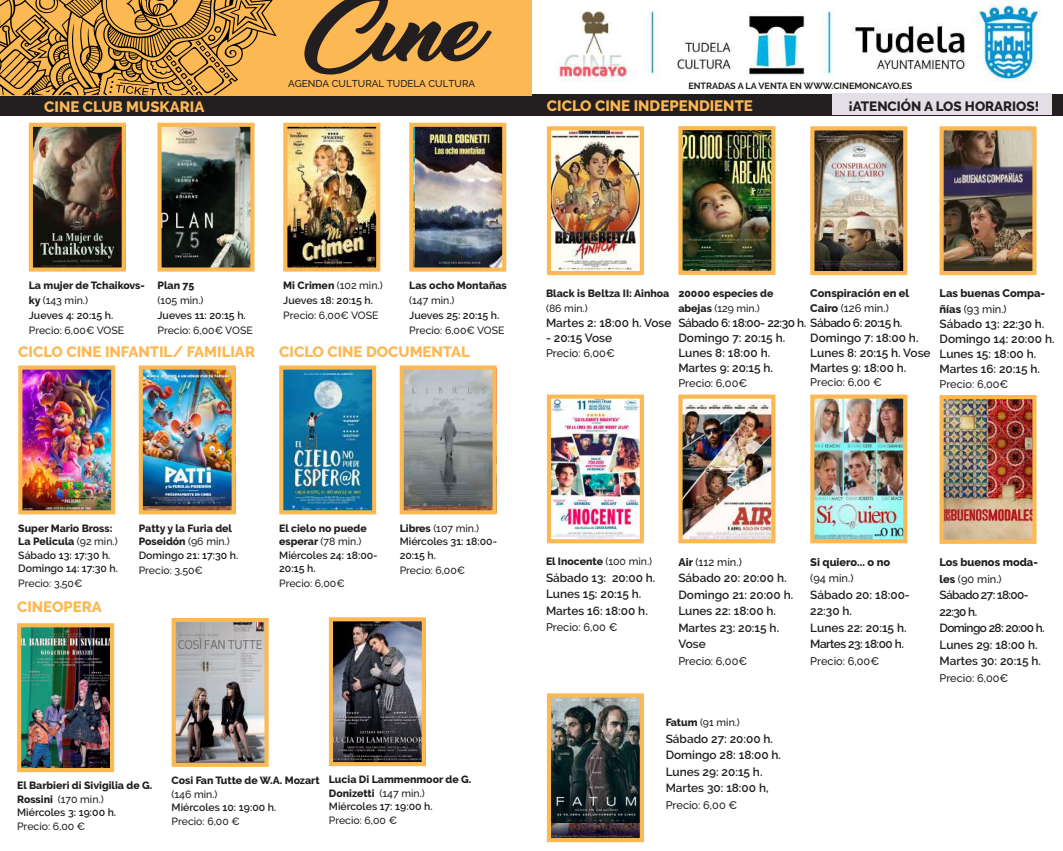
<style>
.page{position:relative;width:1063px;height:851px;background:#fff}
.page>*{position:absolute;margin:0;border:0;box-sizing:border-box;transform-origin:0 0}
.t1{font:800 15px "Raleway";color:#fcb853}
.t2{font:800 13.5px "Raleway";color:#231f20}
.t3{font:600 11.85px/16.5px "Raleway";color:#231f20}
.t4{font:600 11.85px/16.5px "Raleway";letter-spacing:-.05em;color:#231f20}
.t5{font:500 10.95px "Raleway";color:#231f20}
.t6{font:800 10.95px/14.4px "Raleway";color:#231f20}
.t7{font:800 10.5px/13.5px "Raleway";color:#231f20}
.t8{font:600 10.5px/13.5px "Raleway";color:#231f20}
.t9{font:500 10.5px "Raleway";color:#231f20}
.t10{font:500 9.9px "Raleway";color:#231f20}
.t11{font:700 9px "Raleway";color:#231f20}
.s1{font-weight:500}
.s2{font-weight:600}
.s3{font-weight:800}
</style>
<div class="page">
<div style="left:0;top:94px;width:1063px;height:21px;background:#231f20"></div>
<div style="left:0;top:0;width:531px;height:95px;background:#fcb853"></div>
<svg style="left:0;top:0;width:492px;height:95px"></svg>
<img style="left:556px;top:0;width:485px;height:82px">
<img style="left:34px;top:128px;width:87px;height:138px">
<div style="left:29px;top:123px;width:97px;height:148px;border:4px solid #fcb853"></div>
<img style="left:552px;top:131px;width:87px;height:139px">
<div style="left:547px;top:126px;width:97px;height:149px;border:4px solid #fcb853"></div>
<img style="left:683px;top:131px;width:87px;height:139px">
<div style="left:678px;top:126px;width:97px;height:149px;border:4px solid #fcb853"></div>
<img style="left:162px;top:128px;width:87px;height:138px">
<div style="left:157px;top:123px;width:97px;height:148px;border:4px solid #fcb853"></div>
<img style="left:815px;top:131px;width:87px;height:139px">
<div style="left:810px;top:126px;width:97px;height:149px;border:4px solid #fcb853"></div>
<img style="left:945px;top:131px;width:87px;height:139px">
<div style="left:940px;top:126px;width:97px;height:149px;border:4px solid #fcb853"></div>
<img style="left:552px;top:399px;width:87px;height:139px">
<div style="left:547px;top:394px;width:97px;height:149px;border:4px solid #fcb853"></div>
<img style="left:683px;top:402px;width:87px;height:136px">
<div style="left:678px;top:394px;width:97px;height:149px;border:4px solid #fcb853"></div>
<img style="left:815px;top:399px;width:87px;height:139px">
<div style="left:810px;top:394px;width:97px;height:149px;border:4px solid #fcb853"></div>
<img style="left:945px;top:400px;width:87px;height:139px">
<div style="left:940px;top:395px;width:97px;height:149px;border:4px solid #fcb853"></div>
<img style="left:23px;top:370px;width:87px;height:139px">
<div style="left:18px;top:365px;width:97px;height:149px;border:4px solid #fcb853"></div>
<img style="left:22px;top:628px;width:87px;height:139px">
<div style="left:17px;top:623px;width:97px;height:149px;border:4px solid #fcb853"></div>
<img style="left:177px;top:623px;width:87px;height:138px">
<div style="left:172px;top:618px;width:97px;height:148px;border:4px solid #fcb853"></div>
<img style="left:144px;top:505px;width:87px;height:4px">
<img style="left:144px;top:370px;width:87px;height:135px">
<div style="left:139px;top:365px;width:97px;height:149px;border:4px solid #fcb853"></div>
<img style="left:288px;top:128px;width:87px;height:138px">
<div style="left:283px;top:123px;width:97px;height:148px;border:4px solid #fcb853"></div>
<img style="left:552px;top:822px;width:87px;height:15px">
<img style="left:552px;top:698px;width:87px;height:124px">
<div style="left:547px;top:693px;width:97px;height:149px;border:4px solid #fcb853"></div>
<div style="left:833px;top:94px;width:219px;height:21px;background:#e4dfe7"></div>
<img style="left:415px;top:128px;width:86px;height:138px">
<div style="left:409px;top:123px;width:97px;height:148px;border:4px solid #fcb853"></div>
<img style="left:334px;top:622px;width:87px;height:139px">
<div style="left:329px;top:617px;width:97px;height:149px;border:4px solid #fcb853"></div>
<img style="left:284px;top:370px;width:87px;height:139px">
<div style="left:279px;top:365px;width:97px;height:149px;border:4px solid #fcb853"></div>
<img style="left:405px;top:505px;width:87px;height:4px">
<img style="left:405px;top:370px;width:87px;height:135px">
<div style="left:400px;top:365px;width:97px;height:149px;border:4px solid #fcb853"></div>
<p class="t10" style="left:288px;top:77px;width:189px">AGENDA CULTURAL TUDELA CULTURA</p>
<p class="t11" style="left:688px;top:81px;width:225px">ENTRADAS A LA VENTA EN WWW.CINEMONCAYO.ES</p>
<p class="t1" style="left:44px;top:99px;width:162px">CINE CLUB MUSKARIA</p>
<p class="t1" style="left:547px;top:98px;width:208px">CICLO CINE INDEPENDIENTE</p>
<p class="t2" style="left:848px;top:98px;width:192px">¡ATENCIÓN A LOS HORARIOS!</p>
<p class="t7" style="left:29px;top:278px;width:118px;line-height:15px">La mujer de Tchaikovs&shy;ky <span class="s1">(143 min.)<br></span><span class="s2">Jueves 4: 20:15 h.</span></p>
<p class="t9" style="left:29px;top:324px;width:97px">Precio: 6,00€ VOSE</p>
<p class="t7" style="left:157px;top:278px;width:38px">Plan 75</p>
<p class="t9" style="left:157px;top:294px;width:47px">(105 min.)</p>
<p class="t8" style="left:157px;top:308px;width:90px">Jueves 11: 20:15 h.</p>
<p class="t9" style="left:157px;top:324px;width:97px">Precio: 6,00€ VOSE</p>
<p class="t1" style="left:18px;top:343px;width:238px">CICLO CINE INFANTIL/ FAMILIAR</p>
<p class="t8" style="left:283px;top:278px;width:101px;line-height:15px"><span class="s3">Mi Crimen</span> <span class="s1">(102 min.)<br></span>Jueves 18: 20:15 h.</p>
<p class="t9" style="left:283px;top:309px;width:97px">Precio: 6,00€ VOSE</p>
<p class="t7" style="left:409px;top:278px;width:99px">Las ocho Montañas</p>
<p class="t9" style="left:409px;top:294px;width:47px">(147 min.)</p>
<p class="t8" style="left:409px;top:308px;width:92px">Jueves 25: 20:15 h.</p>
<p class="t9" style="left:409px;top:324px;width:97px">Precio: 6,00€ VOSE</p>
<p class="t1" style="left:279px;top:343px;width:192px">CICLO CINE DOCUMENTAL</p>
<p class="t7" style="left:678px;top:285px;width:97px;line-height:15px">20000 especies de abejas <span class="s1">(129 min.)</span></p>
<p class="t3" style="left:678px;top:315px;width:226px;line-height:15px">Sábado 6: 18:00- 22:30 h. Sábado 6: 20:15 h.<br>Domingo 7: 20:15 h.<br>Lunes 8: 18:00 h.<br>Martes 9: 20:15 h.</p>
<p class="t5" style="left:678px;top:376px;width:70px">Precio: 6,00€</p>
<p class="t7" style="left:546px;top:286px;width:125px">Black is Beltza II: Ainhoa</p>
<p class="t9" style="left:546px;top:302px;width:43px">(86 min.)</p>
<p class="t3" style="left:546px;top:314px;width:127px">Martes 2: 18:00 h. Vose</p>
<p class="t3" style="left:546px;top:329px;width:68px">- 20:15 Vose</p>
<p class="t5" style="left:546px;top:347px;width:70px">Precio: 6,00€</p>
<p class="t6" style="left:810px;top:286px;width:101px">Conspiración en el<br>Cairo <span class="s1">(126 min.)</span></p>
<p class="t3" style="left:810px;top:330px;width:122px;line-height:15px">Domingo 7: 18:00 h.<br>Lunes 8: 20:15 h. Vose<br>Martes 9: 18:00 h.</p>
<p class="t5" style="left:810px;top:376px;width:73px">Precio: 6,00 €</p>
<p class="t6" style="left:940px;top:286px;width:107px;line-height:15px">Las buenas Compa&shy;ñías <span class="s1">(93 min.)</span></p>
<p class="t3" style="left:940px;top:316px;width:117px;line-height:15px">Sábado 13: 22:30 h.<br>Domingo 14: 20:00 h.<br>Lunes 15: 18:00 h.<br>Martes 16: 20:15 h.</p>
<p class="t5" style="left:940px;top:377px;width:70px">Precio: 6,00€</p>
<p class="t8" style="left:18px;top:521px;width:101px"><span class="s3">Super Mario Bross:<br>La Pelicula</span> <span class="s1">(92 min.)<br></span>Sábado 13: 17:30 h.<br>Domingo 14: 17:30 h.</p>
<p class="t9" style="left:18px;top:577px;width:66px">Precio: 3,50€</p>
<p class="t1" style="left:17px;top:598px;width:86px">CINEOPERA</p>
<p class="t7" style="left:139px;top:521px;width:101px">Patty y la Furia del<br>Poseidón <span class="s1">(96 min.)<br></span><span class="s2">Domingo 21: 17:30 h.</span></p>
<p class="t9" style="left:139px;top:564px;width:66px">Precio: 3,50€</p>
<p class="t8" style="left:279px;top:521px;width:100px"><span class="s3">El cielo no puede esperar</span> <span class="s1">(78 min.)<br></span>Miércoles 24: 18:00-<br>20:15 h.</p>
<p class="t9" style="left:279px;top:577px;width:67px">Precio: 6,00€</p>
<p class="t8" style="left:400px;top:521px;width:99px"><span class="s3">Libres</span> <span class="s1">(107 min.)<br></span>Miércoles 31: 18:00-<br>20:15 h.</p>
<p class="t9" style="left:400px;top:564px;width:67px">Precio: 6,00€</p>
<p class="t7" style="left:17px;top:778px;width:137px">El Barbieri di Sivigilia de G.<br>Rossini <span class="s1">(170 min.)<br></span><span class="s2">Miércoles 3: 19:00 h.</span></p>
<p class="t9" style="left:17px;top:820px;width:70px">Precio: 6,00 €</p>
<p class="t7" style="left:172px;top:773px;width:150px">Cosi Fan Tutte de W.A. Mozart</p>
<p class="t9" style="left:172px;top:787px;width:47px">(146 min.)</p>
<p class="t8" style="left:172px;top:800px;width:106px">Miércoles 10: 19:00 h.</p>
<p class="t9" style="left:172px;top:814px;width:70px">Precio: 6,00 €</p>
<p class="t7" style="left:329px;top:773px;width:144px">Lucia Di Lammenmoor de G.<br>Donizetti <span class="s1">(147 min.)<br></span><span class="s2">Miércoles 17: 19:00 h.</span></p>
<p class="t9" style="left:329px;top:814px;width:70px">Precio: 6,00 €</p>
<p class="t7" style="left:546px;top:554px;width:108px">El Inocente <span class="s1">(100 min.)</span></p>
<p class="t3" style="left:546px;top:569px;width:111px">Sábado 13: 20:00 h.<br>Lunes 15: 20:15 h.<br>Martes 16: 18:00 h.</p>
<p class="t5" style="left:546px;top:621px;width:73px">Precio: 6,00 €</p>
<p class="t5" style="left:678px;top:555px;width:65px"><span class="s3">Air</span> (112 min.)</p>
<p class="t3" style="left:678px;top:569px;width:116px">Sábado 20: 20:00 h.<br>Domingo 21: 20:00 h.<br>Lunes 22: 18:00 h.<br>Martes 23: 20:15 h.<br>Vose</p>
<p class="t5" style="left:678px;top:654px;width:70px">Precio: 6,00€</p>
<p class="t6" style="left:810px;top:554px;width:82px">Si quiero... o no</p>
<p class="t5" style="left:810px;top:572px;width:45px">(94 min.)</p>
<p class="t3" style="left:810px;top:586px;width:101px">Sábado 20: 18:00-<br>22:30 h.<br>Lunes 22: 20:15 h.<br>Martes 23: 18:00 h.</p>
<p class="t5" style="left:810px;top:654px;width:70px">Precio: 6,00€</p>
<p class="t9" style="left:666px;top:716px;width:76px"><span class="s3">Fatum</span> (91 min.)</p>
<p class="t3" style="left:666px;top:730px;width:117px">Sábado 27: 20:00 h.<br>Domingo 28: 18:00 h.<br>Lunes 29: 20:15 h.<br>Martes 30: 18:00 h,</p>
<p class="t5" style="left:666px;top:798px;width:73px">Precio: 6,00 €</p>
<p class="t6" style="left:940px;top:554px;width:100px;line-height:16.5px">Los buenos moda&shy;les <span class="s1">(90 min.)</span></p>
<p class="t4" style="left:940px;top:586px;width:107px">Sábado 27: 18:00-<br>22:30 h.<br>Domingo 28: 20:00 h.<br>Lunes 29: 18:00 h.<br>Martes 30: 20:15 h.</p>
<p class="t5" style="left:940px;top:671px;width:70px">Precio: 6,00€</p>
</div>
